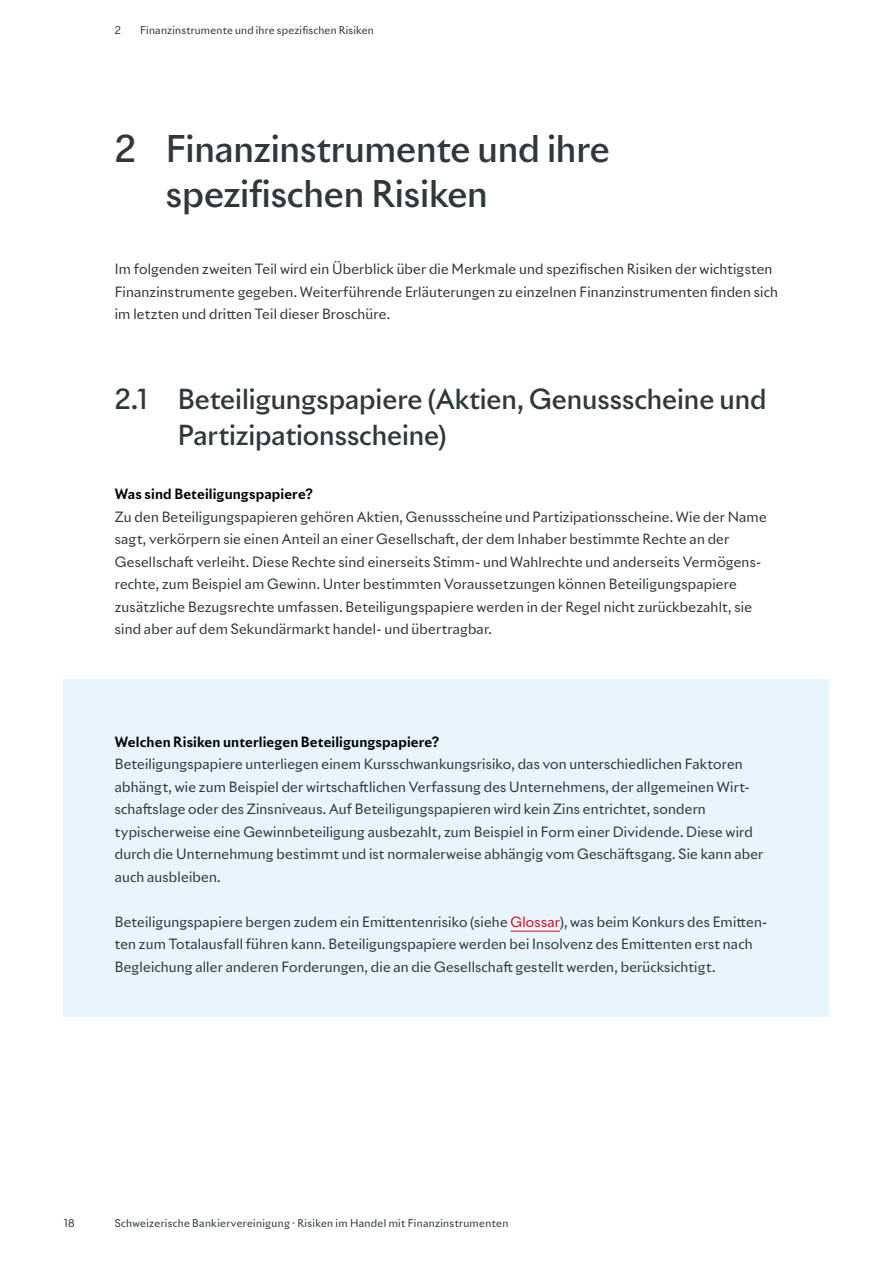
<style>
.page{position:relative;width:893px;height:1263px;background:#fff}
.page>*{position:absolute;margin:0;border:0;box-sizing:border-box;transform-origin:0 0}
.t1{font:500 36px/45px "Riviera Nights";letter-spacing:-.005em;color:#30383b}
.t2{font:500 27px/36px "Riviera Nights";letter-spacing:-.005em;color:#30383b}
.t3{font:13.8px/22.5px "Riviera Nights";letter-spacing:.015em;color:#30383b}
.t4{font:700 13.8px "Riviera Nights";letter-spacing:.01em;color:#000}
.t5{font:10.5px "Riviera Nights";letter-spacing:.03em;color:#30383b}
.s1{color:#e30613}
</style>
<div class="page">
<div style="left:64px;top:679px;width:765px;height:338px;background:#e8f5fc"></div>
<hr style="left:510px;top:931px;width:50px;height:1px;background:#e30613">
<p class="t5" style="left:115px;top:23px;width:8px">2</p>
<p class="t5" style="left:140px;top:23px;width:235px">Finanzinstrumente und ihre spezifischen Risiken</p>
<h1 class="t1" style="left:166px;top:125px;width:446px;text-indent:-51px">2 Finanzinstrumente und ihre spezifischen Risiken</h1>
<p class="t3" style="left:115px;top:257px;width:665px">Im folgenden zweiten Teil wird ein Überblick über die Merkmale und spezifischen Risiken der wichtigsten<br>Finanzinstrumente gegeben. Weiterführende Erläuterungen zu einzelnen Finanzinstrumenten finden sich im letzten und dritten Teil dieser Broschüre.</p>
<h2 class="t2" style="left:178px;top:381px;width:590px;text-indent:-63px">2.1 Beteiligungspapiere (Aktien, Genussscheine und<br>Partizipationsscheine)</h2>
<p class="t4" style="left:115px;top:485px;width:200px">Was sind Beteiligungspapiere?</p>
<p class="t3" style="left:115px;top:505px;width:653px">Zu den Beteiligungspapieren gehören Aktien, Genussscheine und Partizipationsscheine. Wie der Name sagt, verkörpern sie einen Anteil an einer Gesellschaft, der dem Inhaber bestimmte Rechte an der Gesellschaft verleiht. Diese Rechte sind einerseits Stimm- und Wahlrechte und anderseits Vermögens&shy;rechte, zum Beispiel am Gewinn. Unter bestimmten Voraussetzungen können Beteiligungspapiere zusätzliche Bezugsrechte umfassen. Beteiligungspapiere werden in der Regel nicht zurückbezahlt, sie sind aber auf dem Sekundärmarkt handel- und übertragbar.</p>
<p class="t4" style="left:115px;top:733px;width:326px">Welchen Risiken unterliegen Beteiligungspapiere?</p>
<p class="t3" style="left:115px;top:753px;width:650px">Beteiligungspapiere unterliegen einem Kursschwankungsrisiko, das von unterschiedlichen Faktoren abhängt, wie zum Beispiel der wirtschaftlichen Verfassung des Unternehmens, der allgemeinen Wirt&shy;schaftslage oder des Zinsniveaus. Auf Beteiligungspapieren wird kein Zins entrichtet, sondern typischerweise eine Gewinnbeteiligung ausbezahlt, zum Beispiel in Form einer Dividende. Diese wird durch die Unternehmung bestimmt und ist normalerweise abhängig vom Geschäftsgang. Sie kann aber auch ausbleiben.</p>
<p class="t3" style="left:115px;top:910px;width:654px">Beteiligungspapiere bergen zudem ein Emittentenrisiko (siehe <span class="s1">Glossar</span>), was beim Konkurs des Emitten&shy;ten zum Totalausfall führen kann. Beteiligungspapiere werden bei Insolvenz des Emittenten erst nach<br>Begleichung aller anderen Forderungen, die an die Gesellschaft gestellt werden, berücksichtigt.</p>
<p class="t5" style="left:64px;top:1217px;width:12px">18</p>
<p class="t5" style="left:115px;top:1217px;width:395px">Schweizerische Bankiervereinigung · Risiken im Handel mit Finanzinstrumenten</p>
</div>
